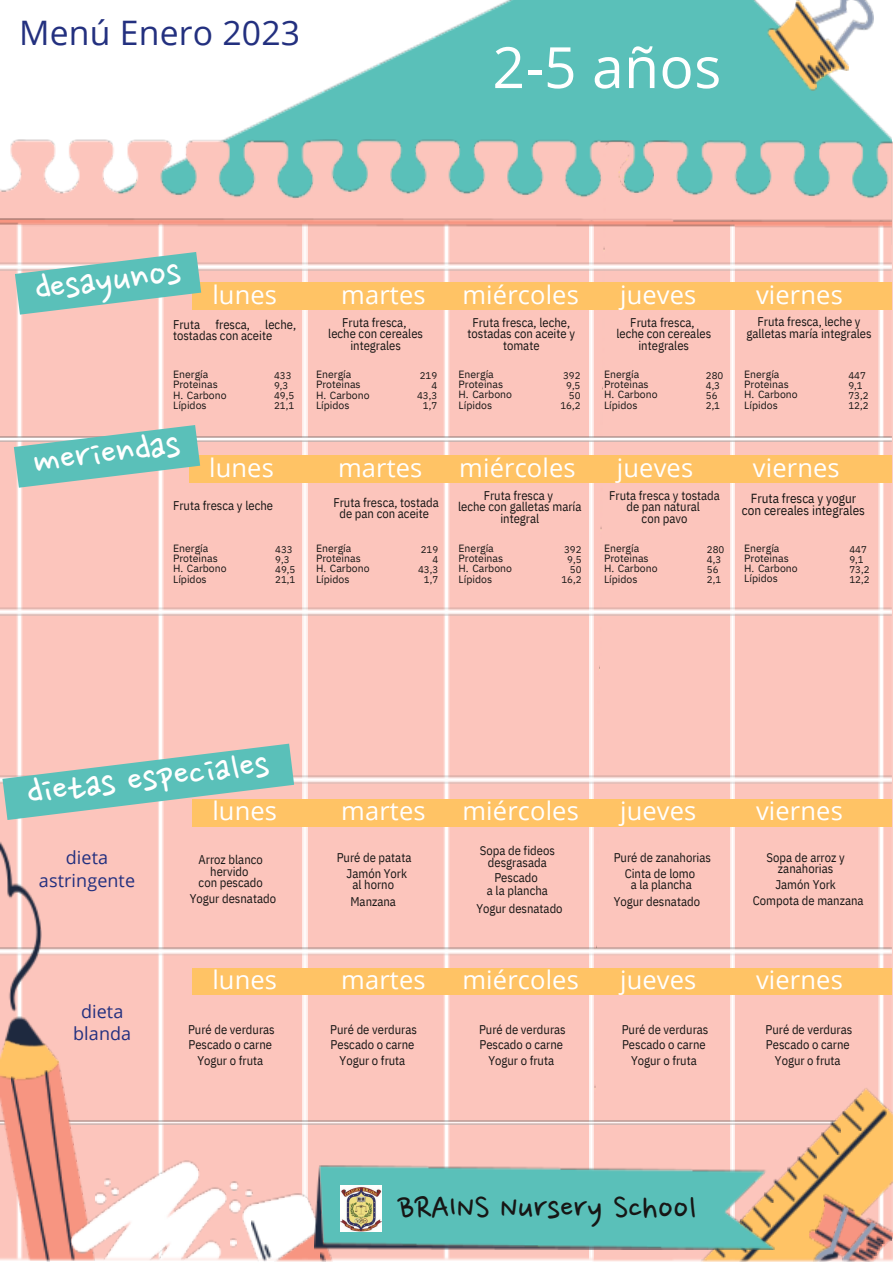
<style>
.page{position:relative;width:893px;height:1264px;background:#fff}
.page>*{position:absolute;margin:0;border:0;box-sizing:border-box;transform-origin:0 0}
.t1{font:57px "Open Sans";color:#fff}
.t2{font:43.35px "Nanum Pen";color:#fff}
.t3{font:38.1px "Nanum Pen";color:#171615}
.t4{font:33.75px "Open Sans";letter-spacing:.005em;color:#23307f}
.t5{font:25.5px "Open Sans";letter-spacing:.005em;color:#fff}
.t6{font:18px/22.5px "Open Sans";letter-spacing:.005em;color:#23307f;text-align:center}
.t7{font:13.2px/11.7px "IBM Plex Sans Cond";color:#171615;text-align:center}
.t8{font:12.6px/11.2px "IBM Plex Sans Cond";color:#171615;text-align:center}
.t9{font:10.5px/10.1px "IBM Plex Sans";color:#171615}
.t10{font:9.75px/10.1px "IBM Plex Sans";color:#171615}
</style>
<div class="page">
<img style="left:225px;top:0;width:666px;height:141px">
<div style="left:0;top:139px;width:673px;height:1121px;background:#fcc5bc"></div>
<div style="left:592px;top:141px;width:300px;height:1119px;background:#fcc5bc"></div>
<img style="left:16px;top:228px;width:6px;height:788px">
<img style="left:157px;top:228px;width:6px;height:932px">
<img style="left:303px;top:228px;width:4px;height:965px">
<img style="left:444px;top:228px;width:5px;height:1032px">
<img style="left:589px;top:228px;width:5px;height:1032px">
<img style="left:730px;top:228px;width:4px;height:859px">
<img style="left:878px;top:228px;width:6px;height:859px">
<img style="left:42px;top:947px;width:849px;height:8px">
<img style="left:0;top:775px;width:891px;height:8px">
<img style="left:0;top:607px;width:891px;height:8px">
<img style="left:0;top:436px;width:891px;height:6px">
<img style="left:0;top:262px;width:891px;height:8px">
<img style="left:96px;top:1120px;width:604px;height:4px">
<img style="left:0;top:219px;width:891px;height:9px">
<img style="left:0;top:1061px;width:96px;height:199px">
<img style="left:4px;top:1016px;width:41px;height:23px">
<img style="left:0;top:1039px;width:58px;height:41px">
<img style="left:12px;top:1076px;width:33px;height:184px">
<img style="left:45px;top:1070px;width:30px;height:190px">
<img style="left:700px;top:1087px;width:192px;height:174px">
<img style="left:739px;top:1109px;width:147px;height:152px">
<svg style="left:715px;top:1249px;width:10px;height:9px"></svg>
<img style="left:725px;top:1249px;width:22px;height:4px">
<img style="left:774px;top:1178px;width:21px;height:22px">
<img style="left:787px;top:1166px;width:10px;height:14px">
<img style="left:797px;top:1156px;width:22px;height:23px">
<svg style="left:806px;top:1147px;width:10px;height:12px"></svg>
<img style="left:821px;top:1132px;width:18px;height:22px">
<svg style="left:830px;top:1120px;width:10px;height:12px"></svg>
<img style="left:841px;top:1111px;width:21px;height:19px">
<svg style="left:854px;top:1099px;width:10px;height:12px"></svg>
<img style="left:243px;top:1193px;width:72px;height:67px">
<img style="left:274px;top:1229px;width:59px;height:31px">
<img style="left:252px;top:1220px;width:14px;height:40px">
<svg style="left:264px;top:1244px;width:8px;height:13px"></svg>
<svg style="left:321px;top:1251px;width:4px;height:9px"></svg>
<img style="left:70px;top:1160px;width:157px;height:100px">
<svg style="left:229px;top:1181px;width:25px;height:31px"></svg>
<svg style="left:231px;top:1238px;width:5px;height:9px"></svg>
<svg style="left:96px;top:1178px;width:23px;height:26px"></svg>
<img style="left:819px;top:0;width:54px;height:53px">
<img style="left:767px;top:28px;width:49px;height:62px">
<img style="left:775px;top:4px;width:68px;height:80px">
<img style="left:845px;top:39px;width:3px;height:31px">
<img style="left:796px;top:0;width:23px;height:3px">
<img style="left:794px;top:3px;width:51px;height:67px">
<img style="left:775px;top:28px;width:40px;height:56px">
<img style="left:806px;top:63px;width:13px;height:17px">
<img style="left:820px;top:55px;width:10px;height:5px">
<svg style="left:814px;top:60px;width:21px;height:16px"></svg>
<img style="left:315px;top:1165px;width:454px;height:84px">
<img style="left:809px;top:1229px;width:3px;height:31px">
<img style="left:814px;top:1199px;width:77px;height:62px">
<img style="left:891px;top:1217px;width:1px;height:21px">
<img style="left:823px;top:1193px;width:31px;height:3px">
<img style="left:823px;top:1196px;width:68px;height:44px">
<svg style="left:876px;top:1235px;width:8px;height:19px"></svg>
<img style="left:812px;top:1203px;width:64px;height:58px">
<img style="left:0;top:841px;width:42px;height:170px">
<img style="left:340px;top:1185px;width:41px;height:46px">
<div style="left:189px;top:455px;width:702px;height:27px;background:#ffc365"></div>
<svg style="left:14px;top:425px;width:186px;height:62px;background:#91c2ba"></svg>
<div style="left:192px;top:283px;width:699px;height:27px;background:#ffc365"></div>
<svg style="left:15px;top:252px;width:186px;height:62px;background:#92c3bb"></svg>
<div style="left:192px;top:967px;width:699px;height:27px;background:#ffc365"></div>
<div style="left:192px;top:798px;width:699px;height:28px;background:#ffc365"></div>
<svg style="left:2px;top:743px;width:292px;height:77px;background:#a5c2b2"></svg>
<h3 class="t4" style="left:19px;top:9px;width:282px">Menú Enero 2023</h3>
<h1 class="t1" style="left:492px;top:27px;width:230px">2-5 años</h1>
<h2 class="t2" style="left:32px;top:265px;width:149px;rotate:-7deg">desayunos</h2>
<h3 class="t5" style="left:212px;top:277px;width:66px">lunes</h3>
<h3 class="t5" style="left:341px;top:277px;width:86px">martes</h3>
<h3 class="t5" style="left:462px;top:277px;width:118px">miércoles</h3>
<h3 class="t5" style="left:620px;top:277px;width:78px">jueves</h3>
<h3 class="t5" style="left:756px;top:277px;width:88px">viernes</h3>
<p class="t8" style="left:173px;top:318px;width:125px;text-align:left">Fruta fresca, leche, tostadas con aceite</p>
<p class="t8" style="left:328px;top:317px;width:96px">Fruta fresca, leche con cereales integrales</p>
<p class="t8" style="left:467px;top:317px;width:109px">Fruta fresca, leche, tostadas con aceite y tomate</p>
<p class="t8" style="left:616px;top:317px;width:96px">Fruta fresca, leche con cereales integrales</p>
<p class="t8" style="left:746px;top:316px;width:127px">Fruta fresca, leche y galletas maría integrales</p>
<p class="t9" style="left:173px;top:369px;width:55px">Energía<br>Proteinas<br>H. Carbono<br>Lípidos</p>
<p class="t10" style="left:274px;top:370px;width:22px">433<br>9,3<br>49,5<br>21,1</p>
<p class="t9" style="left:316px;top:369px;width:55px">Energía<br>Proteinas<br>H. Carbono<br>Lípidos</p>
<p class="t10" style="left:417px;top:370px;width:22px;text-align:right">219<br>4<br>43,3<br>1,7</p>
<p class="t9" style="left:458px;top:369px;width:55px">Energía<br>Proteinas<br>H. Carbono<br>Lípidos</p>
<p class="t10" style="left:560px;top:370px;width:22px;text-align:right">392<br>9,5<br>50<br>16,2</p>
<p class="t9" style="left:604px;top:369px;width:55px">Energía<br>Proteinas<br>H. Carbono<br>Lípidos</p>
<p class="t10" style="left:705px;top:370px;width:19px">280<br>4,3<br>56<br>2,1</p>
<p class="t9" style="left:744px;top:369px;width:55px">Energía<br>Proteinas<br>H. Carbono<br>Lípidos</p>
<p class="t10" style="left:848px;top:370px;width:22px">447<br>9,1<br>73,2<br>12,2</p>
<h2 class="t2" style="left:30px;top:438px;width:149px;rotate:-7deg">meriendas</h2>
<h3 class="t5" style="left:209px;top:449px;width:66px">lunes</h3>
<h3 class="t5" style="left:338px;top:449px;width:86px">martes</h3>
<h3 class="t5" style="left:459px;top:449px;width:118px">miércoles</h3>
<h3 class="t5" style="left:617px;top:449px;width:78px">jueves</h3>
<h3 class="t5" style="left:752px;top:449px;width:88px">viernes</h3>
<p class="t8" style="left:173px;top:499px;width:101px">Fruta fresca y leche</p>
<p class="t8" style="left:333px;top:496px;width:107px">Fruta fresca, tostada de pan con aceite</p>
<p class="t8" style="left:458px;top:489px;width:125px">Fruta fresca y<br>leche con galletas maría integral</p>
<p class="t8" style="left:609px;top:489px;width:112px">Fruta fresca y tostada de pan natural<br>con pavo</p>
<p class="t7" style="left:741px;top:492px;width:125px">Fruta fresca y yogur con cereales integrales</p>
<p class="t9" style="left:173px;top:543px;width:55px">Energía<br>Proteinas<br>H. Carbono<br>Lípidos</p>
<p class="t10" style="left:275px;top:544px;width:22px">433<br>9,3<br>49,5<br>21,1</p>
<p class="t9" style="left:316px;top:543px;width:55px">Energía<br>Proteinas<br>H. Carbono<br>Lípidos</p>
<p class="t10" style="left:418px;top:544px;width:22px;text-align:right">219<br>4<br>43,3<br>1,7</p>
<p class="t9" style="left:458px;top:543px;width:55px">Energía<br>Proteinas<br>H. Carbono<br>Lípidos</p>
<p class="t10" style="left:561px;top:544px;width:22px;text-align:right">392<br>9,5<br>50<br>16,2</p>
<p class="t9" style="left:604px;top:543px;width:55px">Energía<br>Proteinas<br>H. Carbono<br>Lípidos</p>
<p class="t10" style="left:706px;top:544px;width:19px">280<br>4,3<br>56<br>2,1</p>
<p class="t9" style="left:744px;top:543px;width:55px">Energía<br>Proteinas<br>H. Carbono<br>Lípidos</p>
<p class="t10" style="left:849px;top:544px;width:22px">447<br>9,1<br>73,2<br>12,2</p>
<h2 class="t2" style="left:24px;top:768px;width:245px;rotate:-7deg">dietas especiales</h2>
<h3 class="t5" style="left:212px;top:792px;width:66px">lunes</h3>
<h3 class="t6" style="left:39px;top:845px;width:98px">dieta astringente</h3>
<h3 class="t6" style="left:73px;top:999px;width:60px">dieta blanda</h3>
<p class="t8" style="left:199px;top:854px;width:66px">Arroz blanco hervido<br>con pescado</p>
<p class="t8" style="left:190px;top:892px;width:88px">Yogur desnatado</p>
<h3 class="t5" style="left:212px;top:961px;width:66px">lunes</h3>
<p class="t8" style="left:188px;top:1020px;width:88px;line-height:15.8px">Puré de verduras<br>Pescado o carne<br>Yogur o fruta</p>
<h3 class="t5" style="left:341px;top:792px;width:86px">martes</h3>
<h3 class="t5" style="left:462px;top:792px;width:118px">miércoles</h3>
<h3 class="t5" style="left:620px;top:792px;width:78px">jueves</h3>
<h3 class="t5" style="left:756px;top:792px;width:88px">viernes</h3>
<p class="t8" style="left:336px;top:849px;width:76px;line-height:15.8px">Puré de patata<br>Jamón York</p>
<p class="t8" style="left:350px;top:875px;width:47px;line-height:16.8px;text-align:left">al horno<br>Manzana</p>
<p class="t8" style="left:480px;top:845px;width:76px">Sopa de fideos desgrasada</p>
<p class="t8" style="left:487px;top:871px;width:63px;line-height:12.3px">Pescado<br>a la plancha</p>
<p class="t8" style="left:476px;top:902px;width:88px">Yogur desnatado</p>
<p class="t8" style="left:613px;top:849px;width:99px;line-height:15.8px">Puré de zanahorias<br>Cinta de lomo</p>
<p class="t8" style="left:613px;top:875px;width:88px;line-height:16.8px;text-align:left;text-indent:17px">a la plancha<br>Yogur desnatado</p>
<p class="t8" style="left:766px;top:851px;width:80px">Sopa de arroz y zanahorias</p>
<p class="t8" style="left:752px;top:876px;width:112px;line-height:15.8px">Jamón York<br>Compota de manzana</p>
<h3 class="t5" style="left:341px;top:961px;width:86px">martes</h3>
<h3 class="t5" style="left:462px;top:961px;width:118px">miércoles</h3>
<h3 class="t5" style="left:620px;top:961px;width:78px">jueves</h3>
<h3 class="t5" style="left:756px;top:961px;width:88px">viernes</h3>
<p class="t8" style="left:330px;top:1020px;width:88px;line-height:15.8px">Puré de verduras<br>Pescado o carne<br>Yogur o fruta</p>
<p class="t8" style="left:479px;top:1020px;width:88px;line-height:15.8px">Puré de verduras<br>Pescado o carne<br>Yogur o fruta</p>
<p class="t8" style="left:621px;top:1020px;width:88px;line-height:15.8px">Puré de verduras<br>Pescado o carne<br>Yogur o fruta</p>
<p class="t8" style="left:765px;top:1020px;width:88px;line-height:15.8px">Puré de verduras<br>Pescado o carne<br>Yogur o fruta</p>
<h3 class="t3" style="left:398px;top:1185px;width:299px">BRAINS Nursery School</h3>
</div>
